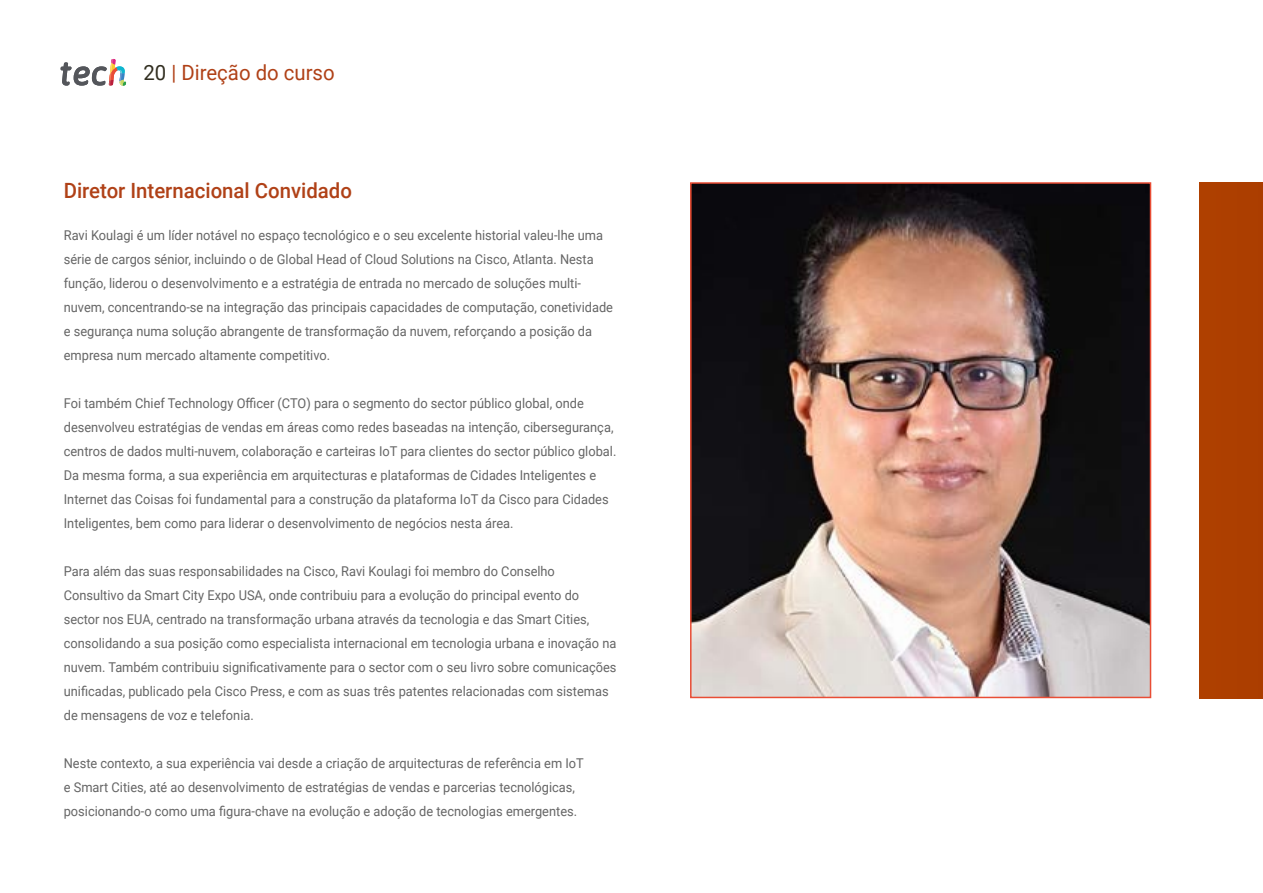
<style>
.page{position:relative;width:1263px;height:893px;background:#fff}
.page>*{position:absolute;margin:0;border:0;box-sizing:border-box;transform-origin:0 0}
.t1{font:500 21px "Roboto";color:#b04117}
.t2{font:21px "Roboto";color:#b04117}
.t3{font:13.5px/24px "Roboto";color:#656565;scale:.95 1}
.s1{color:#312e20}
</style>
<div class="page">
<div style="left:1199px;top:182px;width:64px;height:516px;background:#ad3f00"></div>
<svg style="left:61px;top:59px;width:65px;height:27px"></svg>
<img style="left:693px;top:185px;width:455px;height:510px">
<div style="left:690px;top:182px;width:461px;height:516px;border:2px solid #e94d35"></div>
<h1 class="t2" style="left:144px;top:57px;width:193px"><span class="s1">20</span> | Direção do curso</h1>
<h1 class="t1" style="left:64px;top:176px;width:290px">Diretor Internacional Convidado</h1>
<p class="t3" style="left:64px;top:222px;width:580px">Ravi Koulagi é um líder notável no espaço tecnológico e o seu excelente historial valeu-lhe uma série de cargos sénior, incluindo o de Global Head of Cloud Solutions na Cisco, Atlanta. Nesta função, liderou o desenvolvimento e a estratégia de entrada no mercado de soluções multi&shy;nuvem, concentrando-se na integração das principais capacidades de computação, conetividade e segurança numa solução abrangente de transformação da nuvem, reforçando a posição da empresa num mercado altamente competitivo.</p>
<p class="t3" style="left:64px;top:390px;width:583px">Foi também Chief Technology Officer (CTO) para o segmento do sector público global, onde desenvolveu estratégias de vendas em áreas como redes baseadas na intenção, cibersegurança, centros de dados multi-nuvem, colaboração e carteiras IoT para clientes do sector público global.<br>Da mesma forma, a sua experiência em arquitecturas e plataformas de Cidades Inteligentes e Internet das Coisas foi fundamental para a construção da plataforma IoT da Cisco para Cidades Inteligentes, bem como para liderar o desenvolvimento de negócios nesta área.</p>
<p class="t3" style="left:64px;top:558px;width:583px">Para além das suas responsabilidades na Cisco, Ravi Koulagi foi membro do Conselho Consultivo da Smart City Expo USA, onde contribuiu para a evolução do principal evento do sector nos EUA, centrado na transformação urbana através da tecnologia e das Smart Cities, consolidando a sua posição como especialista internacional em tecnologia urbana e inovação na nuvem. Também contribuiu significativamente para o sector com o seu livro sobre comunicações unificadas, publicado pela Cisco Press, e com as suas três patentes relacionadas com sistemas de mensagens de voz e telefonia.</p>
<p class="t3" style="left:64px;top:750px;width:549px">Neste contexto, a sua experiência vai desde a criação de arquitecturas de referência em IoT e Smart Cities, até ao desenvolvimento de estratégias de vendas e parcerias tecnológicas, posicionando-o como uma figura-chave na evolução e adoção de tecnologias emergentes.</p>
</div>
